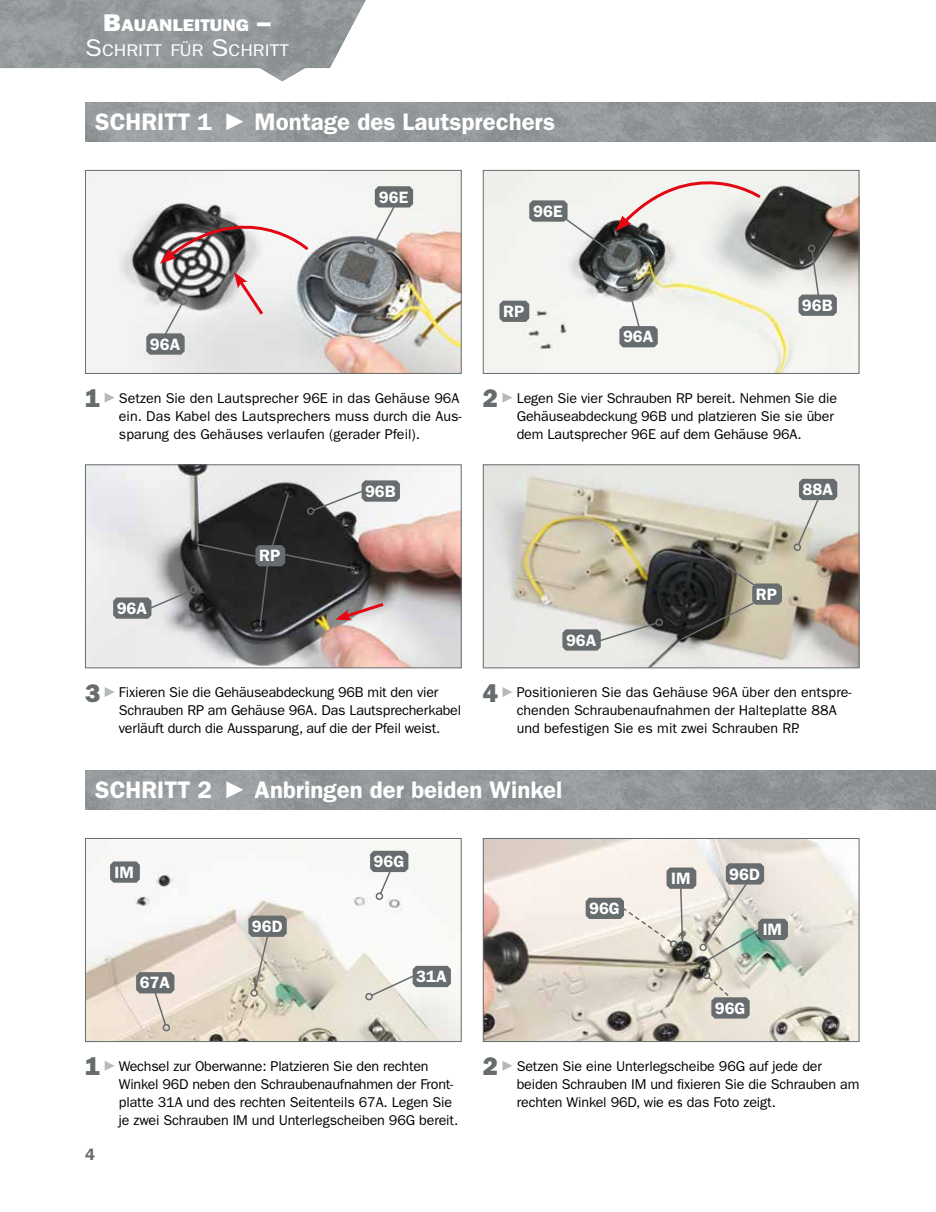
<style>
.page{position:relative;width:936px;height:1212px;background:#fff}
.page>*{position:absolute;margin:0;border:0;box-sizing:border-box;transform-origin:0 0}
.t1{font:600 24px "ITC Franklin Gothic Std";color:#fff}
.t2{font:16.95px "ITC Franklin Gothic Std";color:#fff;scale:1.12 1}
.t3{font:16.95px "ITC Franklin Gothic Std Hvy";color:#fff;scale:1.12 1}
.t4{font:600 16.5px "ITC Franklin Gothic Std";color:#fff}
.t5{font:600 16.5px "ITC Franklin Gothic Std";color:#676c6e}
.t6{font:14.25px/18px "ITC Franklin Gothic Std";letter-spacing:-.01em;color:#000}
.s1{font-size:24.3px}
.s2{font-family:"ITC Franklin Gothic Std Hvy";font-size:25.5px;color:#676c6e}
</style>
<div class="page">
<img style="left:0;top:0;width:366px;height:81px">
<img style="left:85px;top:102px;width:850px;height:39px">
<svg style="left:226px;top:113px;width:17px;height:17px"></svg>
<svg style="left:105px;top:393px;width:10px;height:10px"></svg>
<img style="left:87px;top:466px;width:372px;height:200px">
<div style="left:85px;top:464px;width:376px;height:204px;border:1px solid #676c6e"></div>
<svg style="left:502px;top:393px;width:10px;height:10px"></svg>
<svg style="left:105px;top:687px;width:10px;height:10px"></svg>
<img style="left:485px;top:466px;width:372px;height:200px">
<div style="left:483px;top:464px;width:376px;height:204px;border:1px solid #676c6e"></div>
<svg style="left:502px;top:687px;width:10px;height:10px"></svg>
<img style="left:485px;top:172px;width:372px;height:200px">
<div style="left:483px;top:170px;width:376px;height:204px;border:1px solid #676c6e"></div>
<div style="left:606px;top:248px;width:9px;height:8px;border:2px solid #676c6e;border-radius:3px"></div>
<svg style="left:619px;top:291px;width:38px;height:56px"></svg>
<svg style="left:793px;top:479px;width:44px;height:73px;background:#bcbbb6"></svg>
<img style="left:87px;top:172px;width:372px;height:200px">
<div style="left:85px;top:170px;width:376px;height:204px;border:1px solid #676c6e"></div>
<svg style="left:146px;top:297px;width:43px;height:58px"></svg>
<div style="left:367px;top:246px;width:8px;height:8px;border:2px solid #676c6e;border-radius:50%"></div>
<svg style="left:370px;top:186px;width:43px;height:63px"></svg>
<svg style="left:562px;top:617px;width:101px;height:34px;background:#b5b6b3"></svg>
<img style="left:85px;top:770px;width:850px;height:39px">
<svg style="left:226px;top:781px;width:17px;height:17px"></svg>
<svg style="left:105px;top:1061px;width:10px;height:10px"></svg>
<svg style="left:502px;top:1061px;width:10px;height:10px"></svg>
<img style="left:485px;top:840px;width:372px;height:200px">
<div style="left:483px;top:838px;width:376px;height:204px;border:1px solid #676c6e"></div>
<img style="left:87px;top:840px;width:372px;height:200px">
<div style="left:85px;top:838px;width:376px;height:204px;border:1px solid #676c6e"></div>
<div style="left:375px;top:892px;width:8px;height:8px;border:2px solid #676c6e;border-radius:50%"></div>
<svg style="left:370px;top:851px;width:38px;height:44px"></svg>
<svg style="left:160px;top:195px;width:149px;height:69px"></svg>
<svg style="left:798px;top:245px;width:38px;height:71px;background:#9b9d9a"></svg>
<svg style="left:499px;top:301px;width:30px;height:21px"></svg>
<svg style="left:529px;top:169px;width:232px;height:83px"></svg>
<svg style="left:113px;top:480px;width:287px;height:148px;background:#7c7979"></svg>
<svg style="left:679px;top:545px;width:103px;height:96px;background:#726f63"></svg>
<svg style="left:110px;top:861px;width:30px;height:22px"></svg>
<div style="left:250px;top:989px;width:8px;height:8px;border:2px solid #676c6e;border-radius:3px"></div>
<svg style="left:248px;top:915px;width:39px;height:77px;background:#b4b2a8"></svg>
<svg style="left:364px;top:966px;width:87px;height:36px"></svg>
<svg style="left:136px;top:972px;width:38px;height:60px;background:#bab4ad"></svg>
<svg style="left:701px;top:971px;width:48px;height:47px;background:#b4b1aa"></svg>
<svg style="left:585px;top:863px;width:202px;height:102px;background:#cac9c1"></svg>
<svg style="left:234px;top:272px;width:32px;height:46px"></svg>
<p class="t3" style="left:103px;top:15px;width:151px"><span class="s1">B</span>AUANLEITUNG <span class="s1">–</span></p>
<p class="t2" style="left:85px;top:41px;width:183px"><span class="s1">S</span>CHRITT FÜR <span class="s1">S</span>CHRITT</p>
<h1 class="t1" style="left:95px;top:108px;width:118px">SCHRITT 1</h1>
<h1 class="t1" style="left:254px;top:108px;width:302px">Montage des Lautsprechers</h1>
<p class="t4" style="left:150px;top:334px;width:32px">96A</p>
<p class="t4" style="left:379px;top:187px;width:31px">96E</p>
<p class="t4" style="left:533px;top:201px;width:31px">96E</p>
<p class="t4" style="left:503px;top:301px;width:23px">RP</p>
<p class="t4" style="left:623px;top:327px;width:32px">96A</p>
<p class="t4" style="left:801px;top:295px;width:32px">96B</p>
<p class="t6" style="left:119px;top:389px;width:344px;text-indent:-34px"><span class="s2">1</span> Setzen Sie den Lautsprecher 96E in das Gehäuse 96A ein. Das Kabel des Lautsprechers muss durch die Aus&shy;sparung des Gehäuses verlaufen (gerader Pfeil).</p>
<p class="t6" style="left:516px;top:389px;width:322px;text-indent:-34px"><span class="s2">2</span> Legen Sie vier Schrauben RP bereit. Nehmen Sie die<br>Gehäuseabdeckung 96B und platzieren Sie sie über dem Lautsprecher 96E auf dem Gehäuse 96A.</p>
<p class="t4" style="left:117px;top:598px;width:32px">96A</p>
<p class="t4" style="left:259px;top:546px;width:23px">RP</p>
<p class="t4" style="left:365px;top:481px;width:32px">96B</p>
<p class="t4" style="left:566px;top:630px;width:32px">96A</p>
<p class="t4" style="left:802px;top:480px;width:32px">88A</p>
<p class="t4" style="left:755px;top:584px;width:23px">RP</p>
<p class="t6" style="left:119px;top:683px;width:344px;text-indent:-34px"><span class="s2">3</span> Fixieren Sie die Gehäuseabdeckung 96B mit den vier<br>Schrauben RP am Gehäuse 96A. Das Lautsprecherkabel verläuft durch die Aussparung, auf die der Pfeil weist.</p>
<p class="t6" style="left:516px;top:683px;width:336px;text-indent:-34px"><span class="s2">4</span> Positionieren Sie das Gehäuse 96A über den entspre&shy;chenden Schraubenaufnahmen der Halteplatte 88A und befestigen Sie es mit zwei Schrauben RP.</p>
<h1 class="t1" style="left:95px;top:776px;width:118px">SCHRITT 2</h1>
<h1 class="t1" style="left:254px;top:776px;width:309px">Anbringen der beiden Winkel</h1>
<p class="t4" style="left:115px;top:862px;width:21px">IM</p>
<p class="t4" style="left:140px;top:973px;width:32px">67A</p>
<p class="t4" style="left:252px;top:916px;width:32px">96D</p>
<p class="t4" style="left:373px;top:852px;width:32px">96G</p>
<p class="t4" style="left:416px;top:967px;width:32px">31A</p>
<p class="t4" style="left:589px;top:898px;width:32px">96G</p>
<p class="t4" style="left:671px;top:868px;width:21px">IM</p>
<p class="t4" style="left:729px;top:864px;width:32px">96D</p>
<p class="t4" style="left:762px;top:919px;width:21px">IM</p>
<p class="t4" style="left:714px;top:998px;width:32px">96G</p>
<p class="t6" style="left:119px;top:1057px;width:341px;text-indent:-34px"><span class="s2">1</span> Wechsel zur Oberwanne: Platzieren Sie den rechten Winkel 96D neben den Schraubenaufnahmen der Front&shy;platte 31A und des rechten Seitenteils 67A. Legen Sie je zwei Schrauben IM und Unterlegscheiben 96G bereit.</p>
<p class="t6" style="left:516px;top:1057px;width:344px;text-indent:-34px"><span class="s2">2</span> Setzen Sie eine Unterlegscheibe 96G auf jede der beiden Schrauben IM und fixieren Sie die Schrauben am rechten Winkel 96D, wie es das Foto zeigt.</p>
<p class="t5" style="left:85px;top:1144px;width:11px">4</p>
</div>
